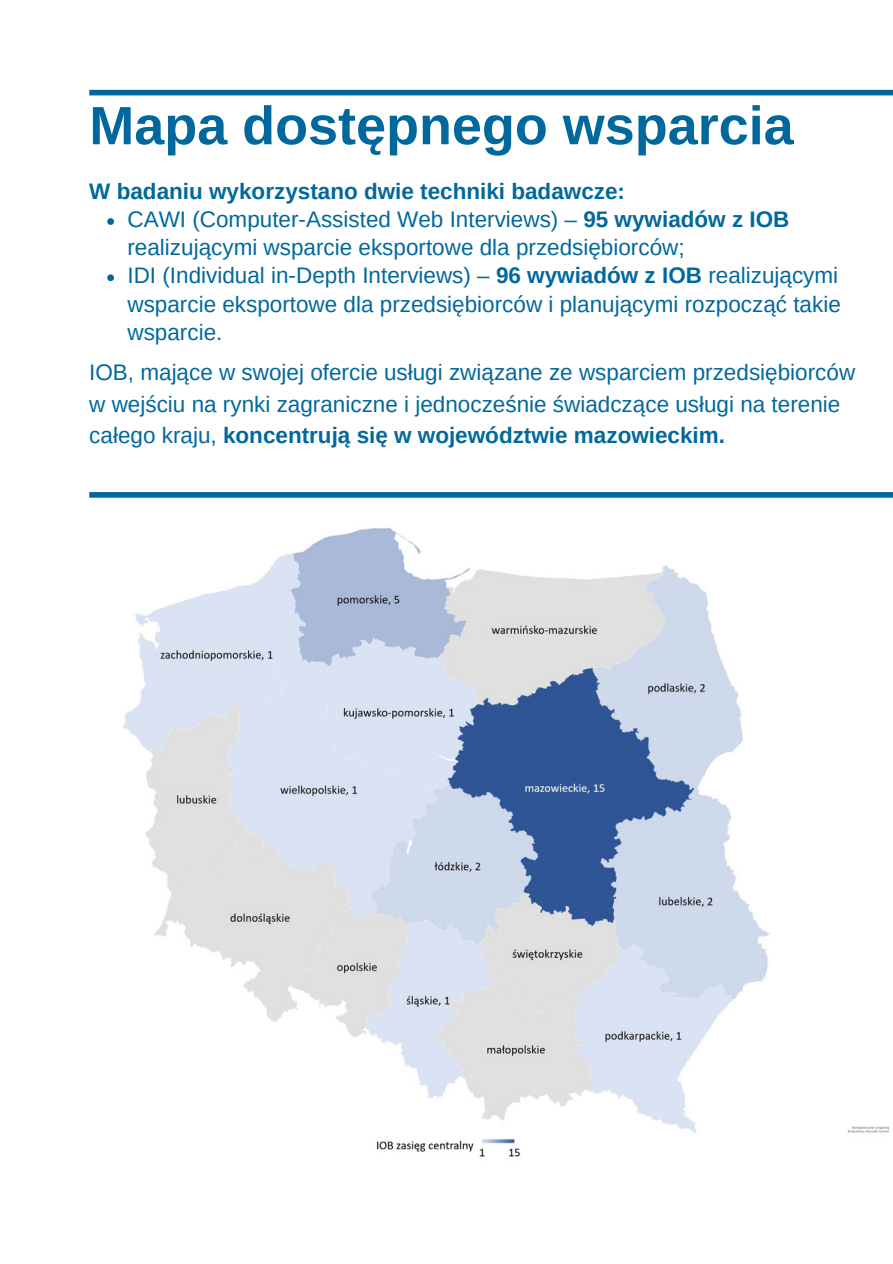
<style>
.page{position:relative;width:893px;height:1264px;background:#fff}
.page>*{position:absolute;margin:0;border:0;box-sizing:border-box;transform-origin:0 0}
.t1{font:700 54px "Arimo";color:#00689d}
.t2{font:22.5px/28px "Arimo";color:#00689d}
.t3{font:700 22.5px "Arimo";color:#00689d}
.s1{font-weight:700}
</style>
<div class="page">
<div style="left:89px;top:90px;width:803px;height:5px;background:#00689d"></div>
<div style="left:89px;top:492px;width:803px;height:5px;background:#00689d"></div>
<img style="left:123px;top:528px;width:766px;height:629px">
<svg style="left:107px;top:218px;width:7px;height:7px"></svg>
<svg style="left:107px;top:274px;width:7px;height:7px"></svg>
<p class="t1" style="left:89px;top:95px;width:705px">Mapa dostępnego wsparcia</p>
<p class="t3" style="left:89px;top:179px;width:537px">W badaniu wykorzystano dwie techniki badawcze:</p>
<p class="t2" style="left:127px;top:205px;width:663px">CAWI (Computer-Assisted Web Interviews) – <span class="s1">95 wywiadów z IOB </span>realizującymi wsparcie eksportowe dla przedsiębiorców;</p>
<p class="t2" style="left:127px;top:261px;width:714px;text-align:justify">IDI (Individual in-Depth Interviews) – <span class="s1">96 wywiadów z IOB</span> realizującymi wsparcie eksportowe dla przedsiębiorców i planującymi rozpocząć takie wsparcie.</p>
<p class="t2" style="left:89px;top:356px;width:767px;line-height:31.5px">IOB, mające w swojej ofercie usługi związane ze wsparciem przedsiębiorców w wejściu na rynki zagraniczne i jednocześnie świadczące usługi na terenie całego kraju, <span class="s1">koncentrują się w województwie mazowieckim.</span></p>
</div>
